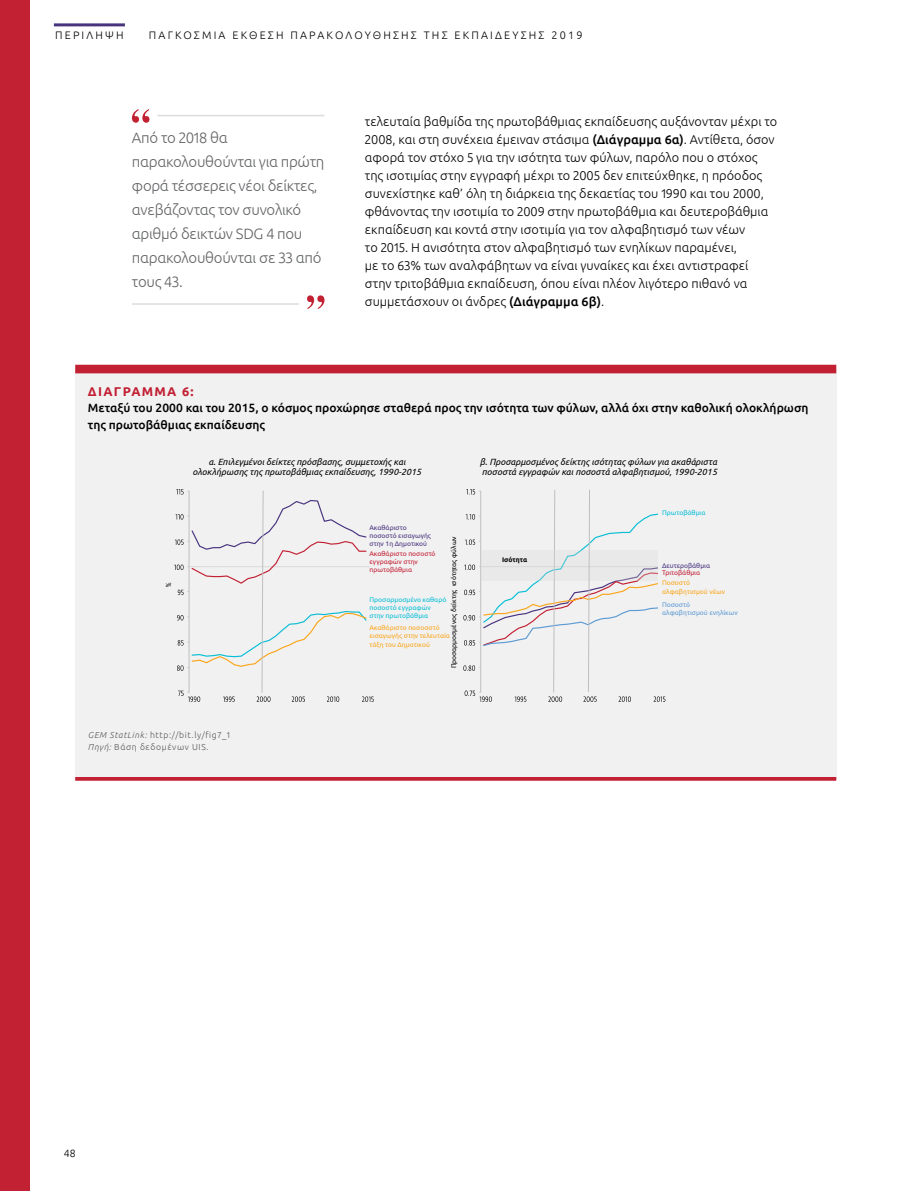
<style>
.page{position:relative;width:915px;height:1191px;background:#fff}
.page>*{position:absolute;margin:0;border:0;box-sizing:border-box;transform-origin:0 0}
.t1{font:300 15px/24px "Ubuntu";letter-spacing:-.02em;color:#636466}
.t2{font:300 12.75px/18px "Ubuntu";color:#000}
.t3{font:700 12.75px "Ubuntu";letter-spacing:.1em;color:#c22033}
.t4{font:500 12px/16.5px "Ubuntu";color:#000}
.t5{font:300 10.8px "Ubuntu";letter-spacing:.2em;color:#000}
.t6{font:300 10.5px "Ubuntu";color:#000}
.t7{font:italic 9px/10.8px "Ubuntu";color:#000;text-align:center}
.t8{font:300 8.7px/12px "Ubuntu";letter-spacing:.07em;color:#58595b}
.t9{font:6.75px/8.1px "Ubuntu";color:#faa61a}
.t10{font:6.75px/8.1px "Ubuntu";color:#08bed5}
.t11{font:6.75px/8.1px "Ubuntu";color:#48337d}
.t12{font:6.75px/8.1px "Ubuntu";color:#c22033}
.t13{font:6.75px "Ubuntu";color:#000}
.t14{font:6.75px/8.1px "Ubuntu";color:#5d9bd3}
.t15{font:700 6.75px "Ubuntu";color:#000}
.s1{font-weight:500}
.s2{font-style:italic}
</style>
<div class="page">
<div style="left:0;top:0;width:30px;height:1191px;background:#c22033"></div>
<hr style="left:54px;top:23px;width:71px;height:3px;background:#48337d">
<div style="left:75px;top:369px;width:761px;height:410px;background:#f1f1f2"></div>
<hr style="left:75px;top:777px;width:761px;height:3px;background:#c22033">
<div style="left:75px;top:365px;width:761px;height:8px;background:#c22033"></div>
<svg style="left:166px;top:489px;width:207px;height:213px"></svg>
<svg style="left:463px;top:489px;width:202px;height:213px"></svg>
<hr style="left:157px;top:115px;width:167px;height:1px;background:#dfdcdb">
<svg style="left:132px;top:109px;width:17px;height:14px"></svg>
<hr style="left:132px;top:303px;width:167px;height:2px;background:#dfdcdb">
<svg style="left:307px;top:295px;width:17px;height:14px"></svg>
<p class="t5" style="left:55px;top:28px;width:70px">ΠΕΡΙΛΗΨΗ</p>
<p class="t5" style="left:149px;top:28px;width:435px">ΠΑΓΚΟΣΜΙΑ ΕΚΘΕΣΗ ΠΑΡΑΚΟΛΟΥΘΗΣΗΣ ΤΗΣ ΕΚΠΑΙΔΕΥΣΗΣ 2019</p>
<p class="t1" style="left:132px;top:125px;width:194px">Από το 2018 θα παρακολουθούνται για πρώτη φορά τέσσερεις νέοι δείκτες, ανεβάζοντας τον συνολικό αριθμό δεικτών SDG 4 που παρακολουθούνται σε 33 από τους 43.</p>
<p class="t2" style="left:365px;top:112px;width:414px">τελευταία βαθμίδα της πρωτοβάθμιας εκπαίδευσης αυξάνονταν μέχρι το 2008, και στη συνέχεια έμειναν στάσιμα <span class="s1">(Διάγραμμα 6α)</span>. Αντίθετα, όσον αφορά τον στόχο 5 για την ισότητα των φύλων, παρόλο που ο στόχος της ισοτιμίας στην εγγραφή μέχρι το 2005 δεν επιτεύχθηκε, η πρόοδος συνεχίστηκε καθ’ όλη τη διάρκεια της δεκαετίας του 1990 και του 2000, φθάνοντας την ισοτιμία το 2009 στην πρωτοβάθμια και δευτεροβάθμια εκπαίδευση και κοντά στην ισοτιμία για τον αλφαβητισμό των νέων<br>το 2015. Η ανισότητα στον αλφαβητισμό των ενηλίκων παραμένει,<br>με το 63% των αναλφάβητων να είναι γυναίκες και έχει αντιστραφεί στην τριτοβάθμια εκπαίδευση, όπου είναι πλέον λιγότερο πιθανό να συμμετάσχουν οι άνδρες <span class="s1">(Διάγραμμα 6β)</span>.</p>
<p class="t3" style="left:88px;top:384px;width:19px">Διάγ</p>
<p class="t3" style="left:123px;top:384px;width:72px">ραμμα 6:</p>
<p class="t4" style="left:88px;top:399px;width:721px">Μεταξύ του 2000 και του 2015, ο κόσμος προχώρησε σταθερά προς την ισότητα των φύλων, αλλά όχι στην καθολική ολοκλήρωση της πρωτοβάθμιας εκπαίδευσης</p>
<p class="t7" style="left:192px;top:456px;width:230px">α. Επιλεγμένοι δείκτες πρόσβασης, συμμετοχής και ολοκλήρωσης της πρωτοβάθμιας εκπαίδευσης, 1990-2015</p>
<p class="t7" style="left:479px;top:456px;width:239px;text-align:left">β. Προσαρμοσμένος δείκτης ισότητας φύλων για ακαθάριστα ποσοστά εγγραφών και ποσοστά αλφαβητισμού, 1990-2015</p>
<p class="t8" style="left:88px;top:728px;width:143px"><span class="s2">GEM StatLink:</span> http://bit.ly/fig7_1<br><span class="s2">Πηγή:</span> Βάση δεδομένων UIS.</p>
<p class="t11" style="left:369px;top:523px;width:63px">Ακαθάριστο ποσοστό εισαγωγής στην 1η Δημοτικού</p>
<p class="t13" style="left:449px;top:668px;width:133px;rotate:-90deg">Προσαρμοσμένος δείκτης ισότητας φύλων</p>
<p class="t12" style="left:369px;top:549px;width:68px">Ακαθάριστο ποσοστό εγγραφών στην πρωτοβάθμια</p>
<p class="t10" style="left:369px;top:595px;width:78px">Προσαρμοσμένο καθαρό ποσοστό εγγραφών στην πρωτοβάθμια</p>
<p class="t9" style="left:369px;top:623px;width:82px">Ακαθάριστο ποσοσστό εισαγωγής στην τελευταία τάξη του Δημοτικού</p>
<p class="t15" style="left:502px;top:555px;width:27px">Ισότητα</p>
<p class="t10" style="left:661px;top:508px;width:45px">Πρωτοβάθμια</p>
<p class="t11" style="left:661px;top:561px;width:50px">Δευτεροβάθμια</p>
<p class="t12" style="left:661px;top:568px;width:40px">Τριτοβάθμια</p>
<p class="t9" style="left:661px;top:579px;width:65px">Ποσοστό αλφαβητισμού νέων</p>
<p class="t14" style="left:661px;top:600px;width:77px">Ποσοστό<br>αλφαβητισμού ενηλίκων</p>
<p class="t6" style="left:64px;top:1146px;width:13px">48</p>
</div>
